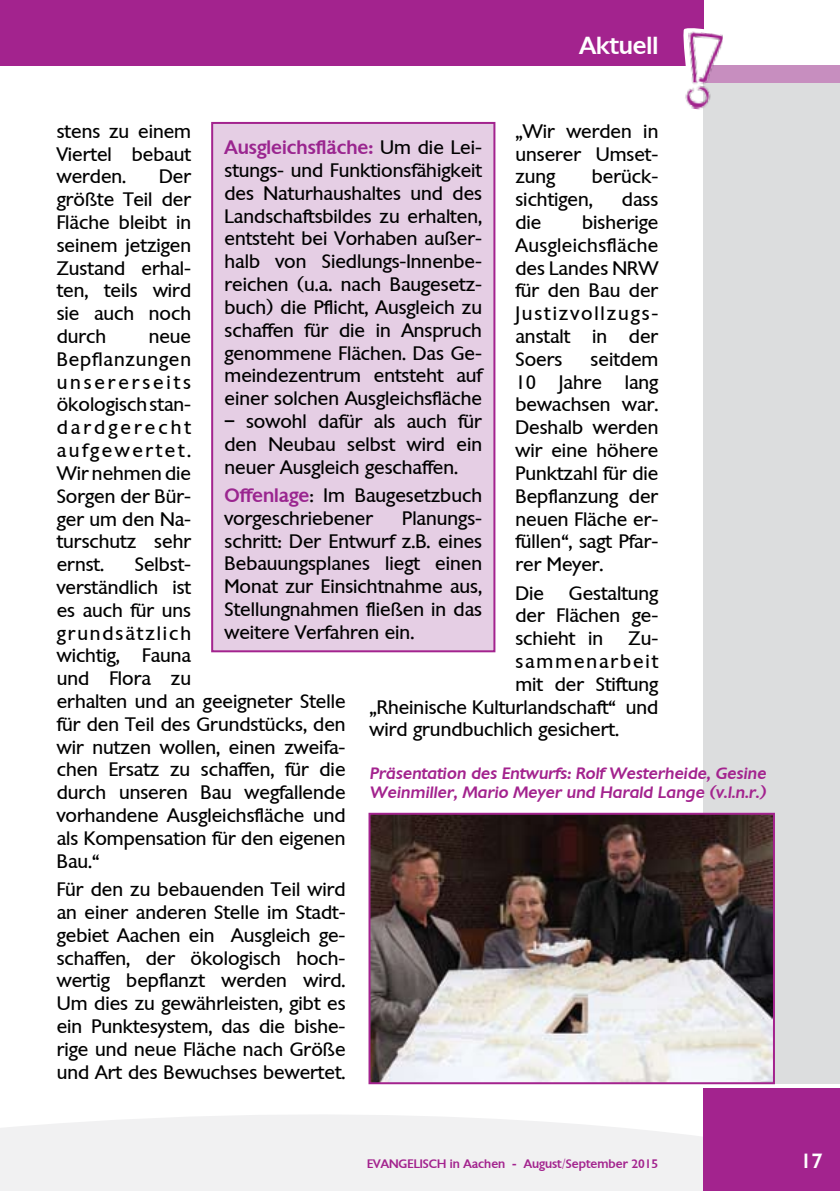
<style>
.page{position:relative;width:840px;height:1191px;background:#fff}
.page>*{position:absolute;margin:0;border:0;box-sizing:border-box;transform-origin:0 0}
.t1{font:500 24px "Chantilly";color:#fff}
.t2{font:500 20px "Chantilly";color:#fff}
.t3{font:19px/22.8px "Chantilly";color:#000;text-align:justify}
.t4{font:19px "Chantilly";letter-spacing:.1em;color:#000}
.t5{font:italic 500 16px/19.2px "Chantilly";color:#a3238e}
.t6{font:500 12px "Chantilly";color:#a3238e}
.s1{font-weight:500;color:#9a258f}
</style>
<div class="page">
<svg style="left:0;top:1115px;width:703px;height:76px;fill:#f1f1f2"></svg>
<div style="left:0;top:0;width:703px;height:65px;background:#a3238e"></div>
<div style="left:703px;top:77px;width:136px;height:1006px;background:#dcddde"></div>
<div style="left:703px;top:1089px;width:136px;height:102px;background:#a3238e"></div>
<div style="left:703px;top:65px;width:136px;height:17px;background:#c78ebf"></div>
<svg style="left:683px;top:26px;width:21px;height:5px"></svg>
<img style="left:679px;top:31px;width:43px;height:79px">
<div style="left:212px;top:123px;width:282px;height:528px;background:#e5cee4"></div>
<div style="left:211px;top:122px;width:284px;height:530px;border:2px solid #a3238e"></div>
<img style="left:371px;top:815px;width:400px;height:266px">
<div style="left:368px;top:812px;width:406px;height:272px;border:2px solid #a3238e"></div>
<p class="t1" style="left:579px;top:30px;width:80px">Aktuell</p>
<p class="t3" style="left:515px;top:119px;width:144px">„Wir werden in unserer Umset&shy;zung</p>
<p class="t3" style="left:57px;top:119px;width:136px">stens zu einem Viertel bebaut werden.</p>
<p class="t3" style="left:224px;top:136px;width:259px"><span class="s1">Ausgleichsfläche:</span> Um die Lei&shy;stungs- und Funktionsfähigkeit des Naturhaushaltes und des Landschaftsbildes zu erhalten, entsteht bei Vorhaben außer&shy;halb von Siedlungs-Innenbe&shy;reichen (u.a. nach Baugesetz&shy;buch) die Pflicht, Ausgleich zu schaffen für die in Anspruch genommene Flächen. Das Ge&shy;meindezentrum entsteht auf einer solchen Ausgleichsfläche</p>
<p class="t3" style="left:224px;top:409px;width:259px">– sowohl dafür als auch für den Neubau selbst wird ein neuer Ausgleich geschaffen.</p>
<p class="t3" style="left:224px;top:484px;width:259px"><span class="s1">Offenlage</span>: Im Baugesetzbuch vorgeschriebener</p>
<p class="t3" style="left:57px;top:165px;width:136px;text-indent:102px">Der größte Teil der Fläche bleibt in seinem jetzigen Zustand erhal&shy;ten, teils wird sie auch noch durch</p>
<p class="t3" style="left:515px;top:165px;width:144px;text-indent:76px">berück&shy;sichtigen,</p>
<p class="t3" style="left:621px;top:188px;width:38px">dass</p>
<p class="t3" style="left:515px;top:211px;width:144px;text-indent:67px">bisherige Ausgleichsfläche des Landes NRW für den Bau der Justizvollzugs&shy;anstalt in der Soers</p>
<p class="t3" style="left:515px;top:211px;width:27px">die</p>
<p class="t3" style="left:57px;top:325px;width:136px;text-indent:92px">neue Bepflanzungen unsererseits ökologisch stan&shy;dardgerecht aufgewertet.<br>Wir nehmen die Sorgen der Bür&shy;ger um den Na&shy;turschutz sehr ernst.</p>
<p class="t3" style="left:515px;top:347px;width:144px;text-indent:75px">seitdem 10 Jahre lang bewachsen war.<br>Deshalb werden wir eine höhere Punktzahl für die Bepflanzung der neuen Fläche er&shy;füllen“, sagt Pfar&shy;rer Meyer.</p>
<p class="t3" style="left:515px;top:581px;width:30px">Die</p>
<p class="t3" style="left:224px;top:506px;width:259px;text-indent:178px">Planungs&shy;schritt: Der Entwurf z.B. eines Bebauungsplanes liegt einen Monat zur Einsichtnahme aus, Stellungnahmen fließen in das weitere Verfahren ein.</p>
<p class="t3" style="left:57px;top:553px;width:290px;text-align:left;text-indent:78px">Selbst-<br>verständlich ist<br>es auch für uns<br>grundsätzlich<br>wichtig, Fauna<br>und Flora zu<br>erhalten und an geeigneter Stelle für den Teil des Grundstücks, den wir nutzen wollen, einen zweifa&shy;chen Ersatz zu schaffen, für die durch unseren Bau wegfallende vorhandene Ausgleichsfläche und als Kompensation für den eigenen<br>Bau.“</p>
<p class="t3" style="left:57px;top:877px;width:290px">Für den zu bebauenden Teil wird an einer anderen Stelle im Stadt&shy;gebiet Aachen ein Ausgleich ge&shy;schaffen, der ökologisch hoch&shy;wertig bepflanzt werden wird.<br>Um dies zu gewährleisten, gibt es ein Punktesystem, das die bishe&shy;rige und neue Fläche nach Größe und Art des Bewuchses bewertet.</p>
<p class="t3" style="left:515px;top:581px;width:144px;text-indent:53px">Gestaltung der Flächen ge&shy;schieht in</p>
<p class="t3" style="left:628px;top:627px;width:31px">Zu-</p>
<p class="t4" style="left:515px;top:649px;width:144px">sammenarbeit</p>
<p class="t3" style="left:515px;top:672px;width:144px">mit der Stiftung</p>
<p class="t3" style="left:369px;top:695px;width:290px">„Rheinische Kulturlandschaft“ und</p>
<p class="t3" style="left:369px;top:718px;width:251px">wird grundbuchlich gesichert.</p>
<p class="t5" style="left:369px;top:763px;width:398px">Präsentation des Entwurfs: Rolf Westerheide, Gesine<br>Weinmiller, Mario Meyer und Harald Lange (v.l.n.r.)</p>
<p class="t6" style="left:367px;top:1156px;width:293px">EVANGELISCH in Aachen - August/September 2015</p>
<p class="t2" style="left:800px;top:1148px;width:24px">17</p>
</div>
